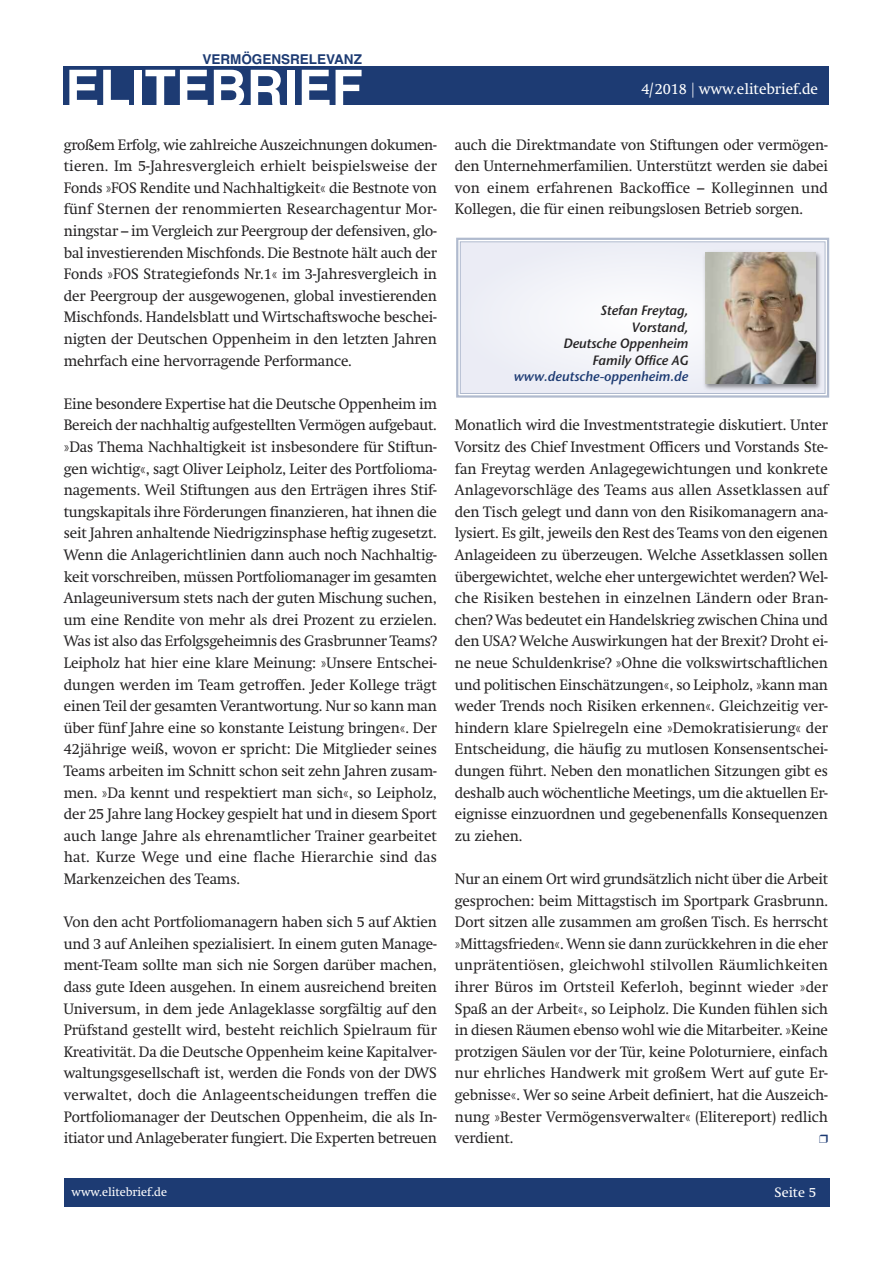
<style>
.page{position:relative;width:893px;height:1263px;background:#fff}
.page>*{position:absolute;margin:0;border:0;box-sizing:border-box;transform-origin:0 0}
.t1{font:700 51px "Helvetica";color:#fff}
.t2{font:15px/21.6px "Swift";letter-spacing:-.01em;color:#272526;text-align:justify}
.t3{font:15px "Swift";color:#fff}
.t4{font:13.5px/16.5px "Stone Sans Sem ITCTT Semi Ita";letter-spacing:-.005em;color:#272526;text-align:right}
.t5{font:13.5px "Stone Sans Sem ITCTT Semi Ita";letter-spacing:-.005em;color:#1d3b73}
.t6{font:700 13.5px "Helvetica";color:#1d3b73}
.t7{font:13.5px "Swift";color:#fff}
.t8{font:12px "Swift";color:#fff}
</style>
<div class="page">
<div style="left:64px;top:1178px;width:765px;height:29px;background:#1d3b73"></div>
<div style="left:64px;top:66px;width:765px;height:38px;background:#1d3b73"></div>
<div style="left:461px;top:242px;width:364px;height:151px;background:#f0f1f8"></div>
<div style="left:456px;top:238px;width:373px;height:160px;border:2px solid #b0bace"></div>
<div style="left:460px;top:241px;width:365px;height:153px;border:1px solid #b0bace"></div>
<img style="left:700px;top:247px;width:127px;height:147px">
<img style="left:705px;top:252px;width:111px;height:131px">
<p class="t6" style="left:202px;top:51px;width:161px">VERMÖGENSRELEVANZ</p>
<h1 class="t1" style="left:65px;top:59px;width:299px">ELITEBRIEF</h1>
<p class="t2" style="left:64px;top:135px;width:375px">großem Erfolg, wie zahlreiche Auszeichnungen dokumen&shy;tieren. Im 5-Jahresvergleich erhielt beispielsweise der Fonds »FOS Rendite und Nachhaltigkeit« die Bestnote von fünf Sternen der renommierten Researchagentur Mor&shy;ningstar – im Vergleich zur Peergroup der defensiven, glo&shy;bal investierenden Mischfonds. Die Bestnote hält auch der Fonds »FOS Strategiefonds Nr.1« im 3-Jahresvergleich in der Peergroup der ausgewogenen, global investierenden Mischfonds. Handelsblatt und Wirtschaftswoche beschei&shy;nigten der Deutschen Oppenheim in den letzten Jahren mehrfach eine hervorragende Performance.</p>
<p class="t2" style="left:64px;top:394px;width:375px">Eine besondere Expertise hat die Deutsche Oppenheim im Bereich der nachhaltig aufgestellten Vermögen aufgebaut. »Das Thema Nachhaltigkeit ist insbesondere für Stiftun&shy;gen wichtig«, sagt Oliver Leipholz, Leiter des Portfolioma&shy;nagements. Weil Stiftungen aus den Erträgen ihres Stif&shy;tungskapitals ihre Förderungen finanzieren, hat ihnen die seit Jahren anhaltende Niedrigzinsphase heftig zugesetzt.<br>Wenn die Anlagerichtlinien dann auch noch Nachhaltig&shy;keit vorschreiben, müssen Portfoliomanager im gesamten Anlageuniversum stets nach der guten Mischung suchen, um eine Rendite von mehr als drei Prozent zu erzielen.<br>Was ist also das Erfolgsgeheimnis des Grasbrunner Teams?<br>Leipholz hat hier eine klare Meinung: »Unsere Entschei&shy;dungen werden im Team getroffen. Jeder Kollege trägt einen Teil der gesamten Verantwortung. Nur so kann man über fünf Jahre eine so konstante Leistung bringen«. Der 42jährige weiß, wovon er spricht: Die Mitglieder seines Teams arbeiten im Schnitt schon seit zehn Jahren zusam&shy;men. »Da kennt und respektiert man sich«, so Leipholz, der 25 Jahre lang Hockey gespielt hat und in diesem Sport auch lange Jahre als ehrenamtlicher Trainer gearbeitet hat. Kurze Wege und eine flache Hierarchie sind das Markenzeichen des Teams.</p>
<p class="t2" style="left:64px;top:912px;width:375px">Von den acht Portfoliomanagern haben sich 5 auf Aktien und 3 auf Anleihen spezialisiert. In einem guten Manage&shy;ment-Team sollte man sich nie Sorgen darüber machen, dass gute Ideen ausgehen. In einem ausreichend breiten Universum, in dem jede Anlageklasse sorgfältig auf den Prüfstand gestellt wird, besteht reichlich Spielraum für Kreativität. Da die Deutsche Oppenheim keine Kapitalver&shy;waltungsgesellschaft ist, werden die Fonds von der DWS verwaltet, doch die Anlageentscheidungen treffen die Portfoliomanager der Deutschen Oppenheim, die als In&shy;itiator und Anlageberater fungiert. Die Experten betreuen</p>
<p class="t8" style="left:72px;top:1187px;width:97px">www.elitebrief.de</p>
<p class="t3" style="left:641px;top:83px;width:178px">4/2018 | www.elitebrief.de</p>
<p class="t2" style="left:455px;top:135px;width:375px">auch die Direktmandate von Stiftungen oder vermögen&shy;den Unternehmerfamilien. Unterstützt werden sie dabei von einem erfahrenen Backoffice – Kolleginnen und Kollegen, die für einen reibungslosen Betrieb sorgen.</p>
<p class="t4" style="left:563px;top:301px;width:127px">Stefan Freytag,<br>Vorstand,<br>Deutsche Oppenheim<br>Family Office AG</p>
<p class="t5" style="left:514px;top:365px;width:176px">www.deutsche-oppenheim.de</p>
<p class="t2" style="left:455px;top:416px;width:375px">Monatlich wird die Investmentstrategie diskutiert. Unter Vorsitz des Chief Investment Officers und Vorstands Ste&shy;fan Freytag werden Anlagegewichtungen und konkrete Anlagevorschläge des Teams aus allen Assetklassen auf den Tisch gelegt und dann von den Risikomanagern ana&shy;lysiert. Es gilt, jeweils den Rest des Teams von den eigenen Anlageideen zu überzeugen. Welche Assetklassen sollen übergewichtet, welche eher untergewichtet werden? Wel&shy;che Risiken bestehen in einzelnen Ländern oder Bran&shy;chen? Was bedeutet ein Handelskrieg zwischen China und den USA? Welche Auswirkungen hat der Brexit? Droht ei&shy;ne neue Schuldenkrise? »Ohne die volkswirtschaftlichen und politischen Einschätzungen«, so Leipholz, »kann man weder Trends noch Risiken erkennen«. Gleichzeitig ver&shy;hindern klare Spielregeln eine »Demokratisierung« der Entscheidung, die häufig zu mutlosen Konsensentschei&shy;dungen führt. Neben den monatlichen Sitzungen gibt es deshalb auch wöchentliche Meetings, um die aktuellen Er&shy;eignisse einzuordnen und gegebenenfalls Konsequenzen zu ziehen.</p>
<p class="t2" style="left:455px;top:869px;width:375px">Nur an einem Ort wird grundsätzlich nicht über die Arbeit gesprochen: beim Mittagstisch im Sportpark Grasbrunn.<br>Dort sitzen alle zusammen am großen Tisch. Es herrscht »Mittagsfrieden«. Wenn sie dann zurückkehren in die eher unprätentiösen, gleichwohl stilvollen Räumlichkeiten ihrer Büros im Ortsteil Keferloh, beginnt wieder »der Spaß an der Arbeit«, so Leipholz. Die Kunden fühlen sich in diesen Räumen ebenso wohl wie die Mitarbeiter. »Keine protzigen Säulen vor der Tür, keine Poloturniere, einfach nur ehrliches Handwerk mit großem Wert auf gute Er&shy;gebnisse«. Wer so seine Arbeit definiert, hat die Auszeich&shy;nung »Bester Vermögensverwalter« (Elitereport) redlich verdient.</p>
<p class="t7" style="left:775px;top:1187px;width:43px">Seite 5</p>
</div>
